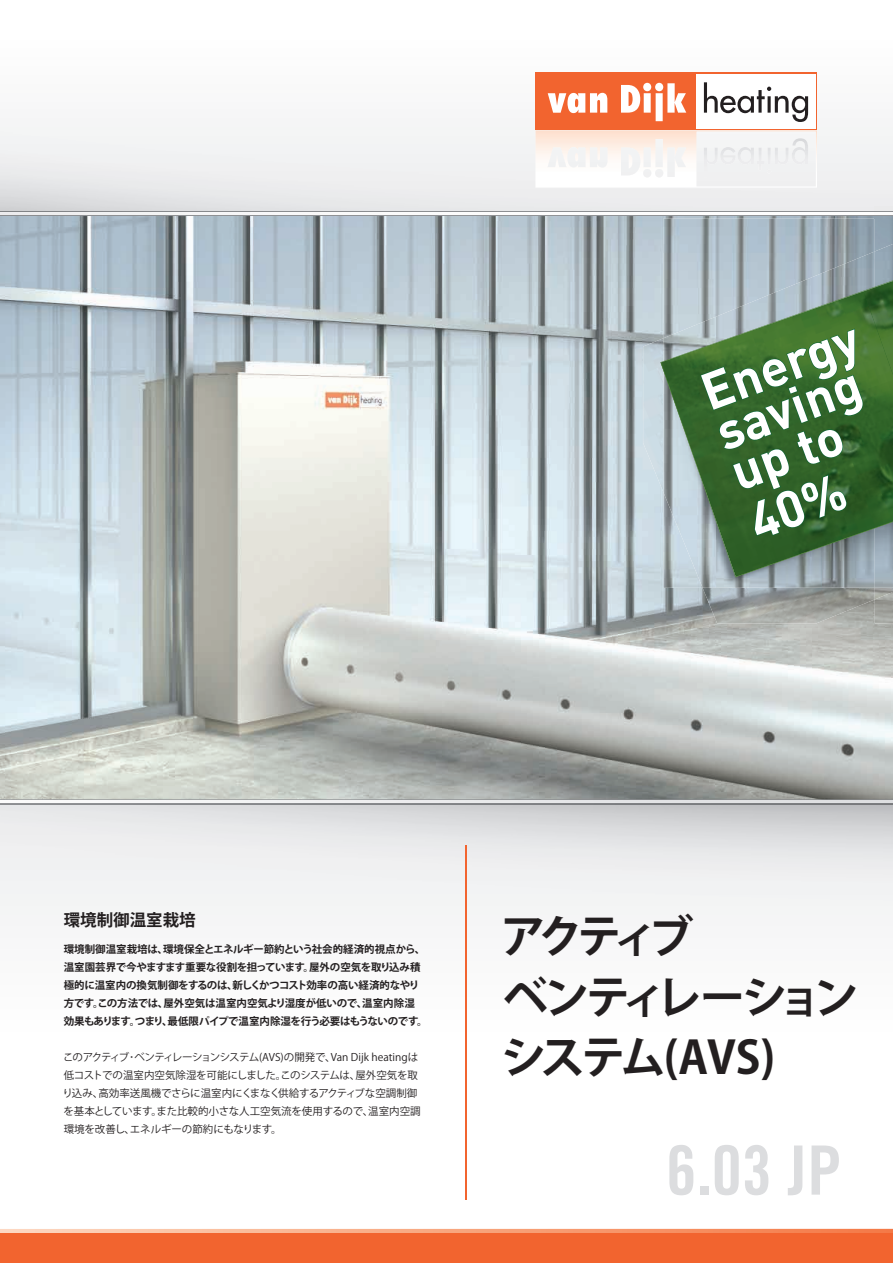
<style>
.page{position:relative;width:893px;height:1263px;background:#fff}
.page>*{position:absolute;margin:0;border:0;box-sizing:border-box;transform-origin:0 0}
.t1{font:68.1px "Trade Gothic LT Std Bd Cn 20";color:#dcdddf}
.t2{font:700 51.3px/42.9px "DIN";color:#fff}
.t3{font:700 45px/60.8px "Koz Go Pr 6 N";letter-spacing:-.14em;color:#231f20}
.t4{font:700 16.5px "Koz Go Pr 6 N";color:#231f20}
.t5{font:700 10.5px/18px "Koz Go Pr 6 N";letter-spacing:-.02em;color:#231f20}
.t6{font:10.5px/18px "Koz Go Pr 6 N";letter-spacing:-.02em;color:#231f20}
</style>
<div class="page">
<div style="left:0;top:1229px;width:893px;height:34px;background:linear-gradient(to right,#fdd8bf,#f47844)"></div>
<div style="left:0;top:1233px;width:893px;height:30px;background:#f2642f"></div>
<img style="left:0;top:800px;width:893px;height:115px">
<img style="left:0;top:804px;width:893px;height:1px">
<svg style="left:0;top:217px;width:893px;height:582px;background:#bdc5c6"></svg>
<hr style="left:0;top:215px;width:875px;height:1px;background:#939598">
<hr style="left:0;top:799px;width:893px;height:1px;background:#939598">
<img style="left:535px;top:130px;width:282px;height:57px">
<div style="left:697px;top:132px;width:119px;height:54px;background:#f0f1f2"></div>
<img style="left:704px;top:138px;width:104px;height:40px">
<img style="left:548px;top:139px;width:138px;height:38px">
<div style="left:535px;top:73px;width:282px;height:57px;background:#f2642f"></div>
<div style="left:697px;top:74px;width:119px;height:55px;background:#fff"></div>
<svg style="left:704px;top:82px;width:104px;height:40px"></svg>
<svg style="left:548px;top:83px;width:138px;height:38px"></svg>
<hr style="left:465px;top:845px;width:1px;height:354px;background:#f2642f">
<img style="left:875px;top:206px;width:18px;height:16px">
<svg style="left:875px;top:211px;width:18px;height:6px"></svg>
<img style="left:875px;top:599px;width:18px;height:24px">
<img style="left:663px;top:219px;width:106px;height:25px">
<img style="left:769px;top:219px;width:106px;height:3px">
<svg style="left:676px;top:222px;width:217px;height:22px;background:#9faeb8"></svg>
<img style="left:643px;top:338px;width:232px;height:285px">
<img style="left:875px;top:577px;width:18px;height:22px">
<img style="left:716px;top:577px;width:53px;height:11px">
<img style="left:822px;top:577px;width:53px;height:11px">
<img style="left:683px;top:577px;width:33px;height:11px">
<img style="left:769px;top:577px;width:53px;height:11px">
<svg style="left:661px;top:244px;width:232px;height:36px;background:#a4b2bc"></svg>
<svg style="left:660px;top:280px;width:233px;height:297px;background:#7b9783"></svg>
<svg style="left:700px;top:329px;width:163px;height:211px;background:#366931"></svg>
<h2 class="t2" style="left:695px;top:371px;width:166px;rotate:-20deg">Energy saving up to</h2>
<h3 class="t4" style="left:64px;top:911px;width:134px">環境制御温室栽培</h3>
<p class="t5" style="left:64px;top:940px;width:365px">環境制御温室栽培は、環境保全とエネルギー節約という社会的経済的視点から、温室園芸界で今やますます重要な役割を担っています。屋外の空気を取り込み積極的に温室内の換気制御をするのは、新しくかつコスト効率の高い経済的なやり方です。この方法では、屋外空気は温室内空気より湿度が低いので、温室内除湿効果もあります。つまり、最低限パイプで温室内除湿を行う必要はもうないのです。</p>
<p class="t6" style="left:63px;top:1048px;width:360px">このアクティブ･ベンティレーションシステム(AVS)の開発で、Van Dijk heatingは低コストでの温室内空気除湿を可能にしました。このシステムは、屋外空気を取り込み、高効率送風機でさらに温室内にくまなく供給するアクティブな空調制御を基本としています。また比較的小さな人工空気流を使用するので、温室内空調環境を改善し、エネルギーの節約にもなります。</p>
<h3 class="t3" style="left:501px;top:907px;width:359px">アクティブ<br>ベンティレーションシステム(AVS)</h3>
<h1 class="t1" style="left:666px;top:1129px;width:177px">6.03 JP</h1>
</div>
